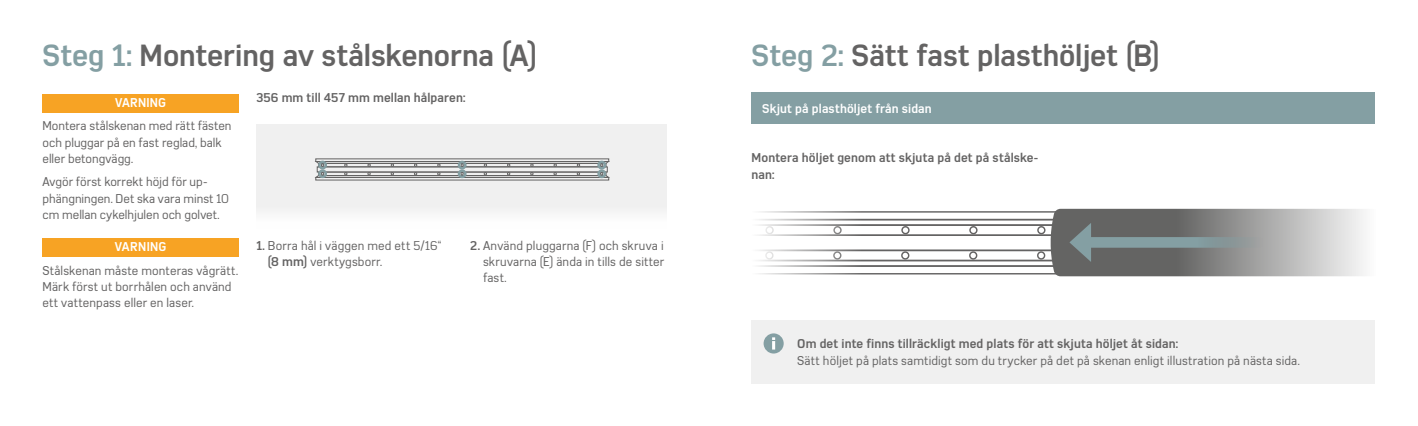
<style>
.page{position:relative;width:1418px;height:426px;background:#fff}
.page>*{position:absolute;margin:0;border:0;box-sizing:border-box;transform-origin:0 0}
.t1{font:700 30px "Azbuka Pro";color:#646363}
.t2{font:12.5px/16.2px "Azbuka Pro";letter-spacing:.01em;color:#646363}
.t3{font:700 12.5px/16.2px "Azbuka Pro";letter-spacing:.01em;color:#646363}
.t4{font:700 12.5px "Azbuka Pro";letter-spacing:.01em;color:#fff}
.t5{font:700 12.5px "Azbuka Pro";letter-spacing:.03em;color:#fff}
.s1{color:#849fa3}
.s2{font-weight:700}
</style>
<div class="page">
<div style="left:43px;top:94px;width:196px;height:18px;background:#f7a324"></div>
<div style="left:43px;top:238px;width:196px;height:18px;background:#f7a324"></div>
<div style="left:751px;top:92px;width:624px;height:31px;background:#849fa3"></div>
<svg style="left:759px;top:208px;width:605px;height:68px"></svg>
<div style="left:751px;top:319px;width:624px;height:64px;background:#f0f0f0"></div>
<div style="left:763px;top:333px;width:20px;height:20px;background:#849fa3;border-radius:50%"></div>
<svg style="left:772px;top:337px;width:3px;height:12px"></svg>
<div style="left:256px;top:124px;width:410px;height:105px;background:#f0f0f0"></div>
<div style="left:315px;top:158px;width:294px;height:3px;border:1px solid #646363"></div>
<div style="left:317px;top:166px;width:290px;height:6px;border:1px solid #646363"></div>
<svg style="left:315px;top:161px;width:294px;height:5px"></svg>
<div style="left:318px;top:171px;width:288px;height:4px;border:1px solid #646363"></div>
<svg style="left:315px;top:172px;width:294px;height:6px"></svg>
<div style="left:318px;top:160px;width:9px;height:9px;border:2px solid #849fa3;border-radius:50%"></div>
<div style="left:458px;top:160px;width:8px;height:9px;border:2px solid #849fa3;border-radius:50%"></div>
<div style="left:597px;top:160px;width:9px;height:9px;border:2px solid #849fa3;border-radius:50%"></div>
<div style="left:318px;top:169px;width:9px;height:9px;border:2px solid #849fa3;border-radius:50%"></div>
<div style="left:458px;top:169px;width:8px;height:9px;border:2px solid #849fa3;border-radius:50%"></div>
<div style="left:597px;top:169px;width:9px;height:9px;border:2px solid #849fa3;border-radius:50%"></div>
<h1 class="t1" style="left:43px;top:37px;width:496px"><span class="s1">Steg 1:</span> Montering av stålskenorna (A)</h1>
<p class="t4" style="left:115px;top:95px;width:52px">VARNING</p>
<p class="t2" style="left:43px;top:118px;width:190px">Montera stålskenan med rätt fästen och pluggar på en fast reglad, balk eller betongvägg.</p>
<p class="t2" style="left:43px;top:174px;width:188px">Avgör först korrekt höjd för up&shy;phängningen. Det ska vara minst 10 cm mellan cykelhjulen och golvet.</p>
<p class="t5" style="left:115px;top:239px;width:53px">VARNING</p>
<p class="t2" style="left:43px;top:262px;width:197px">Stålskenan måste monteras vågrätt.<br>Märk först ut borrhålen och använd ett vattenpass eller en laser.</p>
<p class="t3" style="left:256px;top:90px;width:211px">356 mm till 457 mm mellan hålparen:</p>
<p class="t2" style="left:268px;top:237px;width:175px;text-indent:-12px"><span class="s2">1.</span> Borra hål i väggen med ett 5/16“ <span class="s2">(8 mm)</span> verktygsborr.</p>
<p class="t2" style="left:483px;top:237px;width:183px;text-align:justify;text-indent:-13px"><span class="s2">2.</span> Använd pluggarna (F) och skruva i skruvarna (E) ända in tills de sitter fast.</p>
<h1 class="t1" style="left:751px;top:37px;width:409px"><span class="s1">Steg 2:</span> Sätt fast plasthöljet (B)</h1>
<p class="t4" style="left:762px;top:101px;width:171px">Skjut på plasthöljet från sidan</p>
<p class="t3" style="left:751px;top:150px;width:288px">Montera höljet genom att skjuta på det på stålske&shy;nan:</p>
<p class="t3" style="left:797px;top:335px;width:382px">Om det inte finns tillräckligt med plats för att skjuta höljet åt sidan:</p>
<p class="t2" style="left:797px;top:352px;width:504px">Sätt höljet på plats samtidigt som du trycker på det på skenan enligt illustration på nästa sida.</p>
</div>
